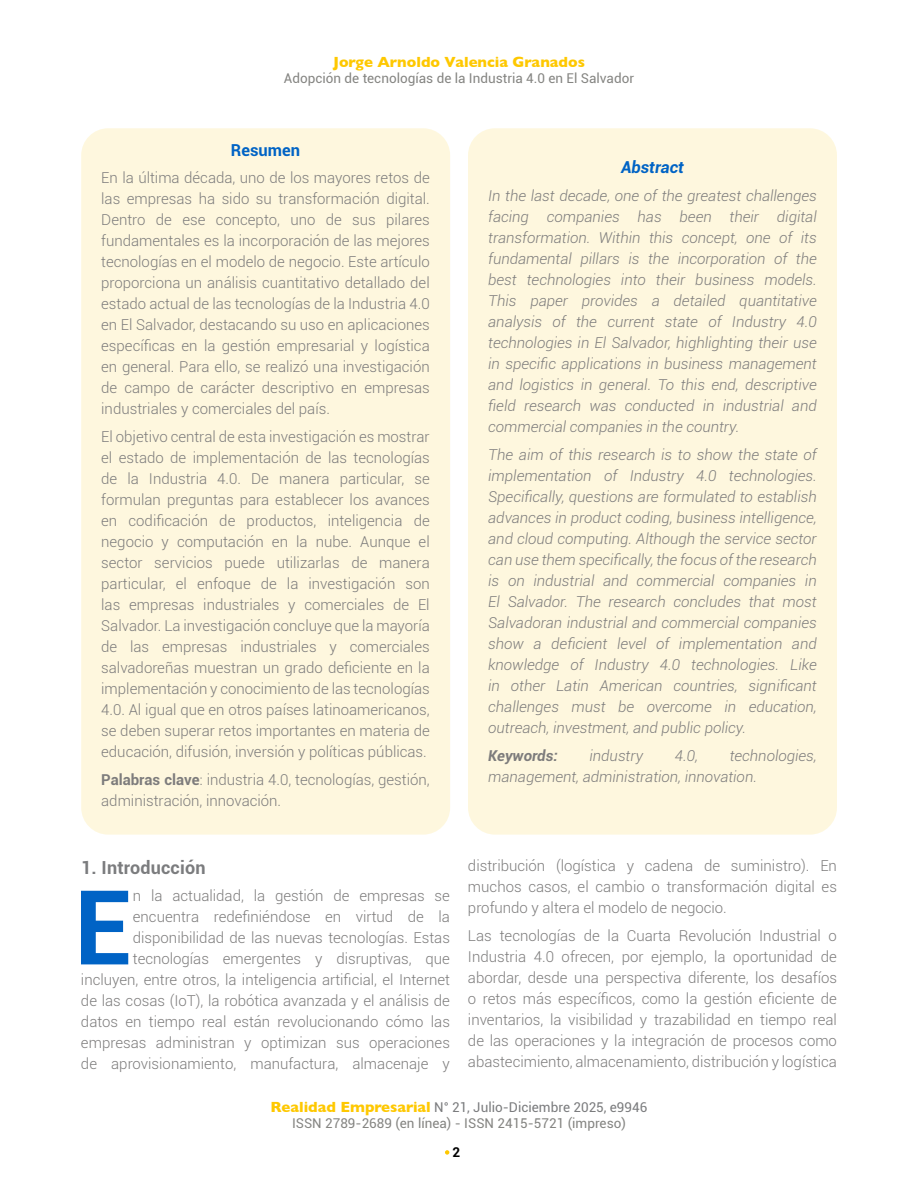
<style>
.page{position:relative;width:918px;height:1188px;background:#fff}
.page>*{position:absolute;margin:0;border:0;box-sizing:border-box;transform-origin:0 0}
.t1{font:700 103.65px "Roboto";color:#0063c5}
.t2{font:700 18px "Roboto";letter-spacing:.01em;color:#7b7c7e}
.t3{font:italic 700 16.5px "Roboto";color:#0063c5}
.t4{font:700 16.5px "Roboto";color:#0063c5}
.t5{font:300 15px/21px "Roboto";color:#7d7c7c;text-align:justify}
.t6{font:italic 300 15px/21px "Roboto";color:#7d7c7c;text-align:justify}
.t7{font:700 15px "Gill Sans";color:#fec800}
.t8{font:italic 700 15px "Roboto";color:#7d7c7c}
.t9{font:13.5px/16.2px "Roboto";color:#858582;text-align:center}
.t10{font:700 13.5px "Roboto";color:#000}
.s1{font-weight:700}
.s2{font-family:"Gill Sans";font-weight:700;font-size:15px;color:#fec800}
.s3{color:#7b7c7e}
</style>
<div class="page">
<svg style="left:445px;top:1150px;width:4px;height:5px"></svg>
<div style="left:468px;top:128px;width:369px;height:707px;background:#fef7de;border-radius:27px"></div>
<div style="left:81px;top:128px;width:369px;height:707px;background:#fef7de;border-radius:27px"></div>
<p class="t7" style="left:333px;top:50px;width:253px">Jorge Arnoldo Valencia Granados</p>
<p class="t9" style="left:284px;top:70px;width:352px">Adopción de tecnologías de la Industria 4.0 en El Salvador</p>
<p class="t4" style="left:231px;top:138px;width:71px">Resumen</p>
<p class="t5" style="left:101px;top:167px;width:330px">En la última década, uno de los mayores retos de las empresas ha sido su transformación digital.<br>Dentro de ese concepto, uno de sus pilares fundamentales es la incorporación de las mejores tecnologías en el modelo de negocio. Este artículo proporciona un análisis cuantitativo detallado del estado actual de las tecnologías de la Industria 4.0 en El Salvador, destacando su uso en aplicaciones específicas en la gestión empresarial y logística en general. Para ello, se realizó una investigación de campo de carácter descriptivo en empresas industriales y comerciales del país.</p>
<p class="t5" style="left:101px;top:426px;width:330px">El objetivo central de esta investigación es mostrar el estado de implementación de las tecnologías de la Industria 4.0. De manera particular, se formulan preguntas para establecer los avances en codificación de productos, inteligencia de negocio y computación en la nube. Aunque el sector servicios puede utilizarlas de manera particular, el enfoque de la investigación son las empresas industriales y comerciales de El Salvador. La investigación concluye que la mayoría de las empresas industriales y comerciales salvadoreñas muestran un grado deficiente en la implementación y conocimiento de las tecnologías 4.0. Al igual que en otros países latinoamericanos, se deben superar retos importantes en materia de educación, difusión, inversión y políticas públicas.</p>
<p class="t5" style="left:101px;top:769px;width:330px"><span class="s1">Palabras clave</span>: industria 4.0, tecnologías, gestión, administración, innovación.</p>
<p class="t3" style="left:621px;top:156px;width:64px">Abstract</p>
<p class="t6" style="left:488px;top:185px;width:330px">In the last decade, one of the greatest challenges facing companies has been their digital transformation. Within this concept, one of its fundamental pillars is the incorporation of the best technologies into their business models.<br>This paper provides a detailed quantitative analysis of the current state of Industry 4.0 technologies in El Salvador, highlighting their use in specific applications in business management and logistics in general. To this end, descriptive field research was conducted in industrial and commercial companies in the country.</p>
<p class="t6" style="left:488px;top:444px;width:330px">The aim of this research is to show the state of implementation of Industry 4.0 technologies.<br>Specifically, questions are formulated to establish advances in product coding, business intelligence, and cloud computing. Although the service sector can use them specifically, the focus of the research is on industrial and commercial companies in El Salvador. The research concludes that most Salvadoran industrial and commercial companies show a deficient level of implementation and knowledge of Industry 4.0 technologies. Like in other Latin American countries, significant challenges must be overcome in education, outreach, investment, and public policy.</p>
<p class="t8" style="left:488px;top:745px;width:71px">Keywords:</p>
<p class="t6" style="left:590px;top:744px;width:55px">industry</p>
<p class="t6" style="left:675px;top:744px;width:25px">4.0,</p>
<p class="t6" style="left:488px;top:744px;width:330px;text-indent:241px">technologies, management, administration, innovation.</p>
<p class="t2" style="left:81px;top:855px;width:126px">1. Introducción</p>
<h1 class="t1" style="left:74px;top:854px;width:59px">E</h1>
<p class="t5" style="left:81px;top:885px;width:371px;text-align:right">n la actualidad, la gestión de empresas se encuentra redefiniéndose en virtud de la disponibilidad de las nuevas tecnologías. Estas tecnologías emergentes y disruptivas, que incluyen, entre otros, la inteligencia artificial, el Internet de las cosas (IoT), la robótica avanzada y el análisis de datos en tiempo real están revolucionando cómo las empresas administran y optimizan sus operaciones de aprovisionamiento, manufactura, almacenaje y</p>
<p class="t5" style="left:468px;top:855px;width:371px">distribución (logística y cadena de suministro). En muchos casos, el cambio o transformación digital es profundo y altera el modelo de negocio.</p>
<p class="t5" style="left:468px;top:925px;width:371px">Las tecnologías de la Cuarta Revolución Industrial o Industria 4.0 ofrecen, por ejemplo, la oportunidad de abordar, desde una perspectiva diferente, los desafíos o retos más específicos, como la gestión eficiente de inventarios, la visibilidad y trazabilidad en tiempo real de las operaciones y la integración de procesos como abastecimiento, almacenamiento, distribución y logística</p>
<p class="t9" style="left:271px;top:1098px;width:378px"><span class="s2">Realidad Empresarial</span> <span class="s3">N° 21, Julio-Diciembre 2025, e9946<br></span>ISSN 2789-2689 (en línea) - ISSN 2415-5721 (impreso)</p>
<p class="t10" style="left:453px;top:1143px;width:9px">2</p>
</div>
